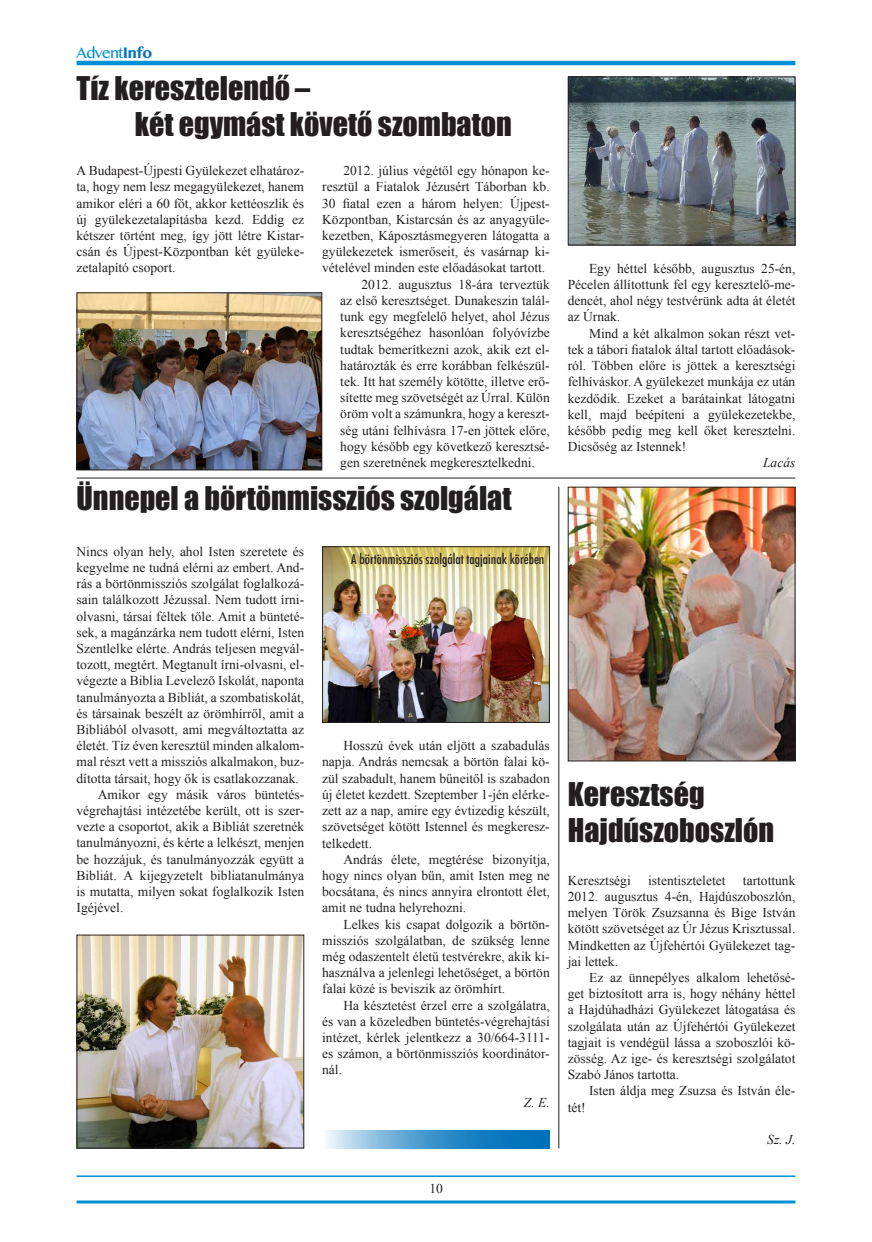
<style>
.page{position:relative;width:872px;height:1242px;background:#fff}
.page>*{position:absolute;margin:0;border:0;box-sizing:border-box;transform-origin:0 0}
.t1{font:30px/36px "Impact";color:#231f20}
.t2{font:15px "Bangla MN";letter-spacing:-.03em;color:#0090d5}
.t3{font:13.5px/16.2px "Times New Roman";color:#231f20;text-align:justify}
.t4{font:500 condensed 13.5px "Futura";color:#231f20}
.t5{font:italic 13.5px "Times New Roman";color:#231f20}
.s1{font-weight:700;color:#0072bc}
</style>
<div class="page">
<hr style="left:77px;top:61px;width:718px;height:4px;background:#0090d5">
<hr style="left:77px;top:1175px;width:718px;height:2px;background:#0090d5">
<hr style="left:77px;top:1200px;width:718px;height:3px;background:#0090d5">
<img style="left:570px;top:489px;width:223px;height:270px">
<div style="left:568px;top:487px;width:227px;height:274px;border:1px solid #231f20"></div>
<img style="left:570px;top:79px;width:223px;height:164px">
<div style="left:568px;top:77px;width:227px;height:168px;border:1px solid #231f20"></div>
<img style="left:79px;top:294px;width:241px;height:174px">
<div style="left:77px;top:292px;width:245px;height:178px;border:1px solid #231f20"></div>
<hr style="left:77px;top:477px;width:718px;height:1px;background:#231f20">
<img style="left:79px;top:936px;width:223px;height:210px">
<div style="left:77px;top:934px;width:227px;height:214px;border:1px solid #231f20"></div>
<img style="left:324px;top:548px;width:224px;height:173px">
<div style="left:322px;top:546px;width:228px;height:177px;border:1px solid #231f20"></div>
<svg style="left:326px;top:1130px;width:224px;height:18px;background:#4d9ccf"></svg>
<hr style="left:558px;top:487px;width:1px;height:661px;background:#231f20">
<p class="t2" style="left:77px;top:43px;width:77px">Advent<span class="s1">Info</span></p>
<h1 class="t1" style="left:135px;top:70px;width:379px;text-indent:-58px">Tíz keresztelendő –<br>két egymást követő szombaton</h1>
<p class="t3" style="left:77px;top:162px;width:229px">A Budapest-Újpesti Gyülekezet elhatároz&shy;ta, hogy nem lesz megagyülekezet, hanem amikor eléri a 60 főt, akkor kettéoszlik és új gyülekezetalapításba kezd. Eddig ez kétszer történt meg, így jött létre Kistar&shy;csán és Újpest-Központban két gyüleke&shy;zetalapító csoport.</p>
<p class="t3" style="left:343px;top:162px;width:208px">2012. július végétől egy hónapon ke-</p>
<p class="t3" style="left:322px;top:179px;width:229px">resztül a Fiatalok Jézusért Táborban kb.</p>
<p class="t3" style="left:322px;top:195px;width:229px">30 fiatal ezen a három helyen: Újpest-</p>
<p class="t3" style="left:322px;top:211px;width:229px">Központban, Kistarcsán és az anyagyüle-</p>
<p class="t3" style="left:322px;top:227px;width:229px">kezetben, Káposztásmegyeren látogatta a</p>
<p class="t3" style="left:322px;top:243px;width:229px">gyülekezetek ismerőseit, és vasárnap ki-</p>
<p class="t3" style="left:322px;top:260px;width:225px">vételével minden este előadásokat tartott.</p>
<p class="t3" style="left:361px;top:276px;width:190px">2012. augusztus 18-ára terveztük</p>
<p class="t3" style="left:340px;top:292px;width:211px">az első keresztséget. Dunakeszin talál-</p>
<p class="t3" style="left:340px;top:308px;width:211px">tunk egy megfelelő helyet, ahol Jézus</p>
<p class="t3" style="left:340px;top:324px;width:211px">keresztségéhez hasonlóan folyóvízbe</p>
<p class="t3" style="left:340px;top:341px;width:211px">tudtak bemerítkezni azok, akik ezt el-</p>
<p class="t3" style="left:340px;top:357px;width:211px">határozták és erre korábban felkészül-</p>
<p class="t3" style="left:340px;top:373px;width:211px">tek. Itt hat személy kötötte, illetve erő-</p>
<p class="t3" style="left:340px;top:389px;width:211px">sítette meg szövetségét az Úrral. Külön</p>
<p class="t3" style="left:340px;top:405px;width:211px">öröm volt a számunkra, hogy a kereszt-</p>
<p class="t3" style="left:340px;top:422px;width:211px">ség utáni felhívásra 17-en jöttek előre,</p>
<p class="t3" style="left:340px;top:438px;width:211px">hogy később egy következő keresztsé-</p>
<p class="t3" style="left:340px;top:454px;width:196px">gen szeretnének megkeresztelkedni.</p>
<h1 class="t1" style="left:77px;top:480px;width:436px">Ünnepel a börtönmissziós szolgálat</h1>
<p class="t4" style="left:351px;top:551px;width:195px">A börtönmissziós szolgálat tagjainak körében</p>
<p class="t3" style="left:77px;top:543px;width:229px">Nincs olyan hely, ahol Isten szeretete és</p>
<p class="t3" style="left:77px;top:559px;width:229px">kegyelme ne tudná elérni az embert. And-</p>
<p class="t3" style="left:77px;top:575px;width:229px">rás a börtönmissziós szolgálat foglalkozá-</p>
<p class="t3" style="left:77px;top:591px;width:229px">sain találkozott Jézussal. Nem tudott írni-</p>
<p class="t3" style="left:77px;top:607px;width:229px">olvasni, társai féltek tőle. Amit a bünteté-</p>
<p class="t3" style="left:77px;top:624px;width:229px">sek, a magánzárka nem tudott elérni, Isten</p>
<p class="t3" style="left:77px;top:640px;width:229px">Szentlelke elérte. András teljesen megvál-</p>
<p class="t3" style="left:77px;top:656px;width:229px">tozott, megtért. Megtanult írni-olvasni, el-</p>
<p class="t3" style="left:77px;top:672px;width:229px">végezte a Biblia Levelező Iskolát, naponta</p>
<p class="t3" style="left:77px;top:688px;width:229px">tanulmányozta a Bibliát, a szombatiskolát,</p>
<p class="t3" style="left:77px;top:705px;width:229px">és társainak beszélt az örömhírről, amit a</p>
<p class="t3" style="left:77px;top:721px;width:229px">Bibliából olvasott, ami megváltoztatta az</p>
<p class="t3" style="left:77px;top:737px;width:229px">életét. Tíz éven keresztül minden alkalom-</p>
<p class="t3" style="left:77px;top:753px;width:229px">mal részt vett a missziós alkalmakon, buz-</p>
<p class="t3" style="left:77px;top:769px;width:224px">dította társait, hogy ők is csatlakozzanak.</p>
<p class="t3" style="left:98px;top:786px;width:208px">Amikor egy másik város büntetés-</p>
<p class="t3" style="left:77px;top:802px;width:229px">végrehajtási intézetébe került, ott is szer-</p>
<p class="t3" style="left:77px;top:818px;width:229px">vezte a csoportot, akik a Bibliát szeretnék</p>
<p class="t3" style="left:77px;top:834px;width:229px">tanulmányozni, és kérte a lelkészt, menjen</p>
<p class="t3" style="left:77px;top:850px;width:229px">be hozzájuk, és tanulmányozzák együtt a</p>
<p class="t3" style="left:77px;top:867px;width:229px">Bibliát. A kijegyzetelt bibliatanulmánya</p>
<p class="t3" style="left:77px;top:883px;width:229px">is mutatta, milyen sokat foglalkozik Isten</p>
<p class="t3" style="left:77px;top:899px;width:48px">Igéjével.</p>
<p class="t3" style="left:322px;top:737px;width:229px;text-indent:21px">Hosszú évek után eljött a szabadulás napja. András nemcsak a börtön falai kö&shy;zül szabadult, hanem bűneitől is szabadon új életet kezdett. Szeptember 1-jén elérke&shy;zett az a nap, amire egy évtizedig készült, szövetséget kötött Istennel és megkeresz&shy;telkedett.</p>
<p class="t3" style="left:322px;top:851px;width:229px;text-indent:21px">András élete, megtérése bizonyítja, hogy nincs olyan bűn, amit Isten meg ne bocsátana, és nincs annyira elrontott élet, amit ne tudna helyrehozni.</p>
<p class="t3" style="left:322px;top:915px;width:229px;text-indent:21px">Lelkes kis csapat dolgozik a börtön&shy;missziós szolgálatban, de szükség lenne még odaszentelt életű testvérekre, akik ki&shy;használva a jelenlegi lehetőséget, a börtön falai közé is beviszik az örömhírt.</p>
<p class="t3" style="left:322px;top:996px;width:229px;text-indent:21px">Ha késztetést érzel erre a szolgálatra, és van a közeledben büntetés-végrehajtási intézet, kérlek jelentkezz a 30/664-3111- es számon, a börtönmissziós koordinátor&shy;nál.</p>
<p class="t5" style="left:524px;top:1093px;width:27px">Z. E.</p>
<p class="t3" style="left:429px;top:1180px;width:15px">10</p>
<p class="t3" style="left:568px;top:260px;width:229px;text-indent:21px">Egy héttel később, augusztus 25-én, Pécelen állítottunk fel egy keresztelő-me&shy;dencét, ahol négy testvérünk adta át életét az Úrnak.</p>
<p class="t3" style="left:568px;top:325px;width:229px;text-indent:21px">Mind a két alkalmon sokan részt vet&shy;tek a tábori fiatalok által tartott előadások&shy;ról. Többen előre is jöttek a keresztségi felhíváskor. A gyülekezet munkája ez után kezdődik. Ezeket a barátainkat látogatni kell, majd beépíteni a gyülekezetekbe, később pedig meg kell őket keresztelni.<br>Dicsőség az Istennek!</p>
<p class="t5" style="left:763px;top:453px;width:34px">Lacás</p>
<h1 class="t1" style="left:568px;top:775px;width:208px">Keresztség<br>Hajdúszoboszlón</h1>
<p class="t3" style="left:568px;top:872px;width:64px">Keresztségi</p>
<p class="t3" style="left:648px;top:872px;width:79px">istentiszteletet</p>
<p class="t3" style="left:568px;top:872px;width:229px;text-indent:175px">tartottunk 2012. augusztus 4-én, Hajdúszoboszlón, melyen Török Zsuzsanna és Bige István kötött szövetséget az Úr Jézus Krisztussal.<br>Mindketten az Újfehértói Gyülekezet tag&shy;jai lettek.</p>
<p class="t3" style="left:568px;top:969px;width:229px;text-indent:21px">Ez az ünnepélyes alkalom lehetősé&shy;get biztosított arra is, hogy néhány héttel a Hajdúhadházi Gyülekezet látogatása és szolgálata után az Újfehértói Gyülekezet tagjait is vendégül lássa a szoboszlói kö&shy;zösség. Az ige- és keresztségi szolgálatot Szabó János tartotta.</p>
<p class="t3" style="left:589px;top:1082px;width:208px">Isten áldja meg Zsuzsa és István éle-</p>
<p class="t3" style="left:568px;top:1098px;width:19px">tét!</p>
<p class="t5" style="left:767px;top:1130px;width:30px">Sz. J.</p>
</div>
